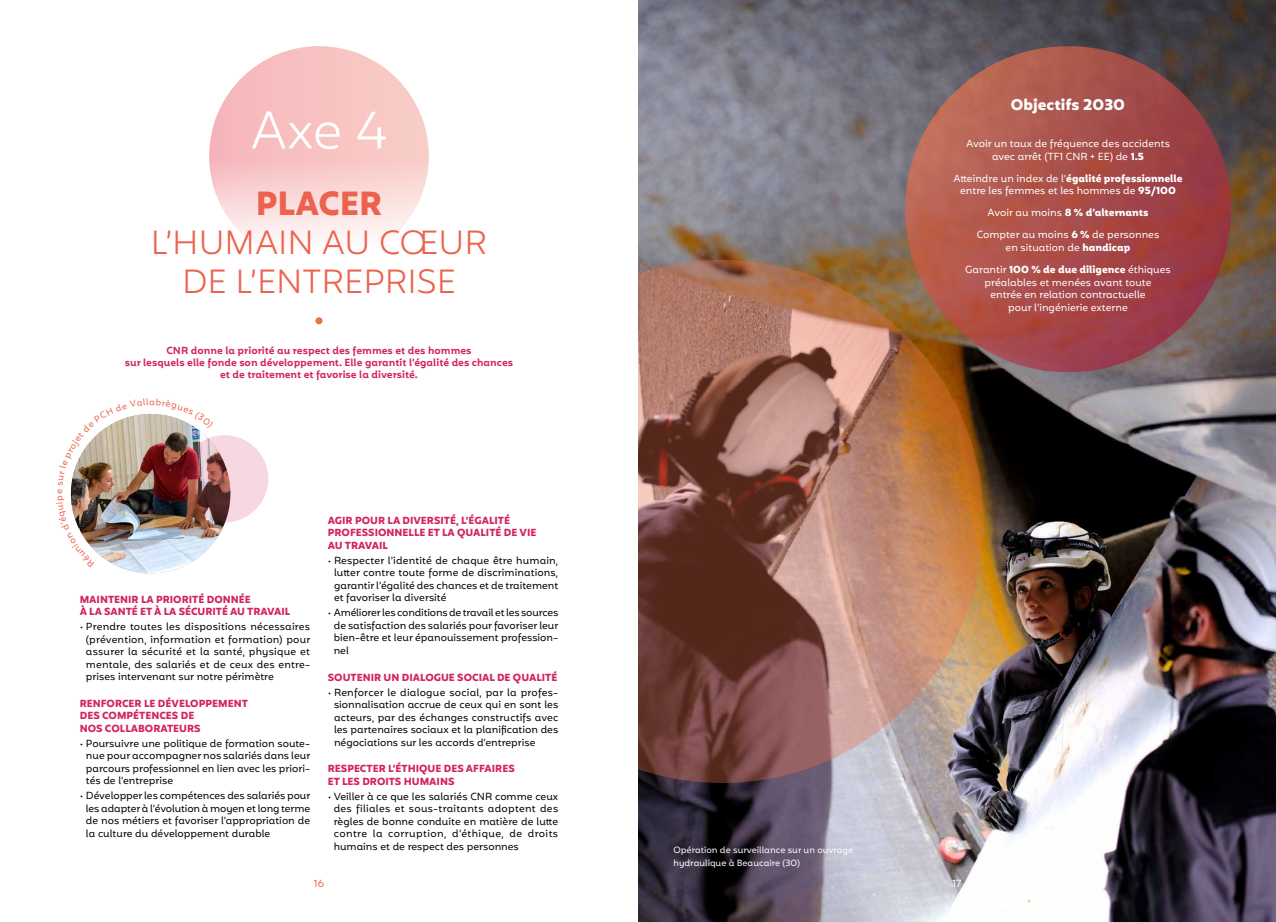
<style>
.page{position:relative;width:1276px;height:922px;background:#fff}
.page>*{position:absolute;margin:0;border:0;box-sizing:border-box;transform-origin:0 0}
.t1{font:300 51.25px "Mohr Alt";color:#fff}
.t2{font:300 32.5px/39px "Mohr";color:#ec624e;text-align:center}
.t3{font:700 32.5px "Mohr";color:#ec624e}
.t4{font:700 15px "Mohr";color:#fff}
.t5{font:10px/12.5px "Mohr Alt";color:#000;text-align:justify}
.t6{font:10px/12.5px "Mohr Alt";color:#fff;text-align:center}
.t7{font:700 10px/12.5px "Mohr";color:#d3255b}
.t8{font:600 10px/12px "Mohr Alt";color:#d3255b;text-align:center}
.t9{font:700 10px "Mohr Alt";color:#fff}
.t10{font:10px "Mohr Alt";color:#ec624e}
.t11{font:8.75px/12.5px "Mohr Alt";color:#fff}
.s1{font-weight:700}
.s2{font-weight:400}
</style>
<div class="page">
<img style="left:638px;top:0;width:638px;height:921px">
<svg style="left:461px;top:260px;width:522px;height:522px;background:#9d6957"></svg>
<svg style="left:889px;top:30px;width:358px;height:358px;background:#92524d"></svg>
<div style="left:455px;top:268px;width:183px;height:618px;background:#fff"></div>
<svg style="left:209px;top:46px;width:220px;height:220px;background:#f8d0cf"></svg>
<div style="left:315px;top:317px;width:7px;height:7px;background:#ee7249;border-radius:50%"></div>
<div style="left:181px;top:435px;width:87px;height:87px;background:#f7d8e2;border-radius:50%"></div>
<img style="left:70px;top:413px;width:172px;height:161px">
<h1 class="t1" style="left:250px;top:97px;width:139px">Axe 4</h1>
<h2 class="t3" style="left:256px;top:185px;width:128px">PLACER</h2>
<h2 class="t2" style="left:151px;top:226px;width:338px">L’HUMAIN AU CŒUR<br>DE L’ENTREPRISE</h2>
<p class="t8" style="left:125px;top:344px;width:390px">CNR donne la priorité au respect des femmes et des hommes<br>sur lesquels elle fonde son développement. Elle garantit l’égalité des chances et de traitement et favorise la diversité.</p>
<p class="t7" style="left:80px;top:592px;width:212px">MAINTENIR LA PRIORITÉ DONNÉE<br>À LA SANTÉ ET À LA SÉCURITÉ AU TRAVAIL</p>
<p class="t5" style="left:86px;top:620px;width:226px;text-indent:-6px">• Prendre toutes les dispositions nécessaires (prévention, information et formation) pour assurer la sécurité et la santé, physique et mentale, des salariés et de ceux des entre&shy;prises intervenant sur notre périmètre</p>
<p class="t7" style="left:80px;top:697px;width:170px">RENFORCER LE DÉVELOPPEMENT<br>DES COMPÉTENCES DE<br>NOS COLLABORATEURS</p>
<p class="t5" style="left:86px;top:737px;width:226px;text-indent:-6px">• Poursuivre une politique de formation soute&shy;nue pour accompagner nos salariés dans leur parcours professionnel en lien avec les priori&shy;tés de l’entreprise</p>
<p class="t5" style="left:86px;top:789px;width:226px;text-indent:-6px">• Développer les compétences des salariés pour les adapter à l’évolution à moyen et long terme de nos métiers et favoriser l’appropriation de la culture du développement durable</p>
<p class="t7" style="left:328px;top:514px;width:210px">AGIR POUR LA DIVERSITÉ, L’ÉGALITÉ<br>PROFESSIONNELLE ET LA QUALITÉ DE VIE<br>AU TRAVAIL</p>
<p class="t5" style="left:334px;top:554px;width:226px;text-indent:-6px">• Respecter l’identité de chaque être humain, lutter contre toute forme de discriminations, garantir l’égalité des chances et de traitement et favoriser la diversité</p>
<p class="t5" style="left:334px;top:606px;width:226px;text-indent:-6px">• Améliorer les conditions de travail et les sources de satisfaction des salariés pour favoriser leur bien-être et leur épanouissement profession&shy;nel</p>
<p class="t7" style="left:328px;top:670px;width:231px">SOUTENIR UN DIALOGUE SOCIAL DE QUALITÉ</p>
<p class="t5" style="left:334px;top:685px;width:226px;text-indent:-6px">• Renforcer le dialogue social, par la profes&shy;sionnalisation accrue de ceux qui en sont les acteurs, par des échanges constructifs avec les partenaires sociaux et la planification des négociations sur les accords d’entreprise</p>
<p class="t7" style="left:328px;top:762px;width:188px">RESPECTER L’ÉTHIQUE DES AFFAIRES<br>ET LES DROITS HUMAINS</p>
<p class="t5" style="left:334px;top:790px;width:226px;text-indent:-6px">• Veiller à ce que les salariés CNR comme ceux des filiales et sous-traitants adoptent des règles de bonne conduite en matière de lutte contre la corruption, d’éthique, de droits humains et de respect des personnes</p>
<h3 class="t4" style="left:1011px;top:96px;width:116px">Objectifs 2030</h3>
<p class="t6" style="left:966px;top:137px;width:205px">Avoir un taux de fréquence des accidents avec arrêt (TF1 CNR + EE) de <span class="s1">1.5</span></p>
<p class="t6" style="left:953px;top:172px;width:231px">Atteindre un index de l’<span class="s1">égalité professionnelle </span>entre les femmes et les hommes de <span class="s1">95/100</span></p>
<p class="t9" style="left:987px;top:207px;width:163px"><span class="s2">Avoir au moins</span> 8 % d’alternants</p>
<p class="t6" style="left:977px;top:229px;width:184px">Compter au moins <span class="s1">6 %</span> de personnes en situation de <span class="s1">handicap</span></p>
<p class="t6" style="left:965px;top:263px;width:207px">Garantir <span class="s1">100 % de due diligence</span> éthiques préalables et menées avant toute<br>entrée en relation contractuelle<br>pour l’ingénierie externe</p>
<p class="t11" style="left:673px;top:843px;width:181px">Opération de surveillance sur un ouvrage hydraulique à Beaucaire (30)</p>
<p class="t10" style="left:314px;top:877px;width:12px">16</p>
<p class="t6" style="left:952px;top:876px;width:11px">17</p>
</div>
